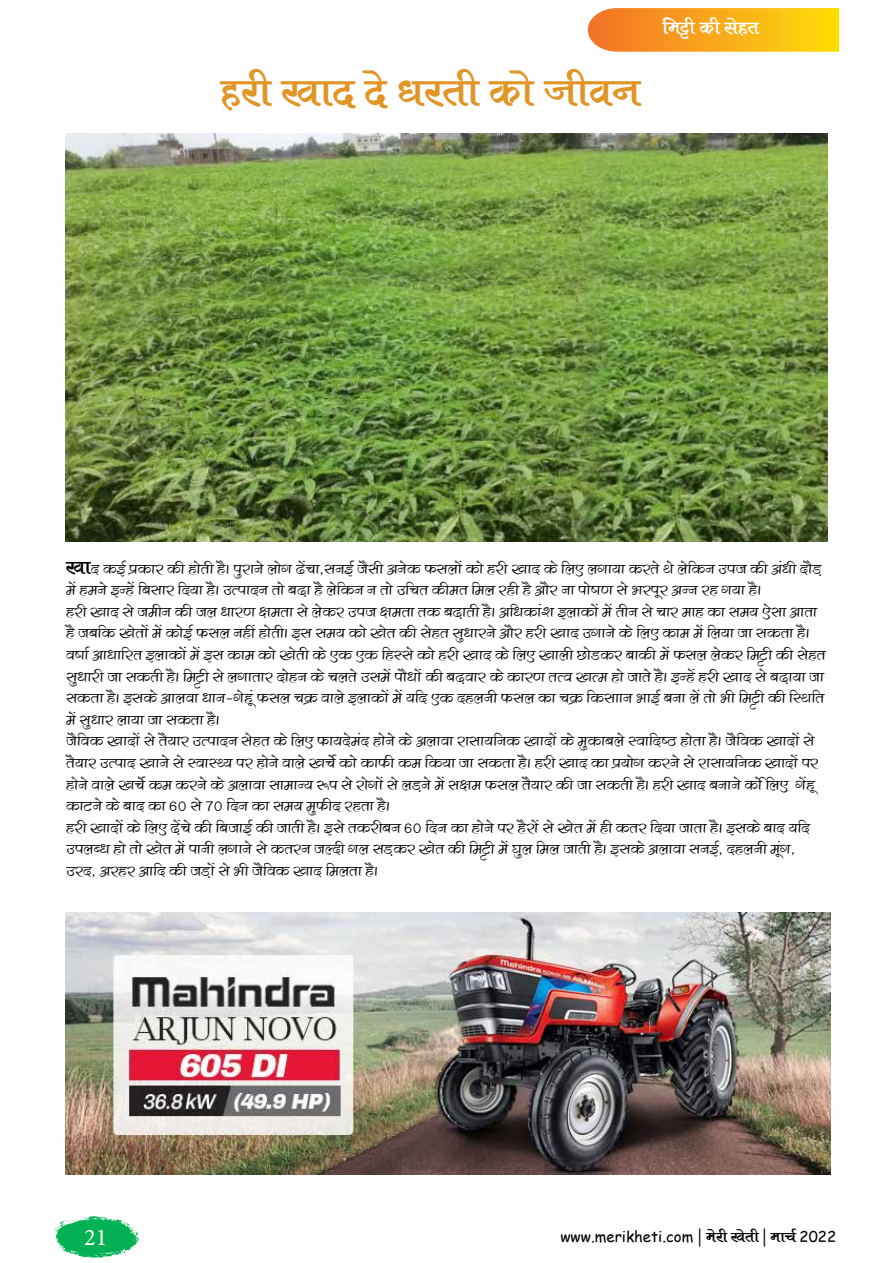
<style>
.page{position:relative;width:893px;height:1263px;background:#fff}
.page>*{position:absolute;margin:0;border:0;box-sizing:border-box;transform-origin:0 0}
.t1{font:49.5px "Kruti Dev 680";color:#e19526}
.t2{font:24px "Minion Pro";color:#fff}
.t3{font:22.5px "Kruti Dev 680";color:#fff}
.t4{font:18px/21.6px "Kruti Dev 500";color:#000}
.t5{font:18px "Abel";color:#000101}
.t6{font:18px "Minion Pro";color:#000101}
.t7{font:15px "Comic Sans MS";color:#000}
.s1{font-family:"Kruti Dev 680";font-size:24px}
.s2{font-family:"Minion Pro";font-size:18px}
.s3{font-family:"Kruti Dev 680";font-size:18px}
.s4{font-family:"Minion Pro"}
.s5{font-family:"Kruti Dev 540"}
</style>
<div class="page">
<svg style="left:54px;top:1216px;width:85px;height:42px"></svg>
<svg style="left:588px;top:8px;width:251px;height:44px;background:#f9ab20"></svg>
<img style="left:66px;top:133px;width:761px;height:409px">
<img style="left:66px;top:912px;width:764px;height:263px">
<h1 class="t1" style="left:220px;top:66px;width:422px">gjh [kkn ns /kjrh dks thou</h1>
<p class="t3" style="left:663px;top:16px;width:98px">feêh dh lsgr</p>
<p class="t4" style="left:66px;top:559px;width:761px"><span class="s1">[kk</span>n dbZ çdkj dh gksrh gSA iqjkus yksx &lt;sapk]lubZ tSlh vusd Qlyksa dks gjh [kkn ds fy, yxk;k djrs Fks ysfdu mit dh va/kh nkSM+ esa geus bUgsa fclkj fn;k gSA mRiknu rks c&lt;+k gS ysfdu u rks mfpr dher fey jgh gS vkSj uk iks"k.k ls Hkjiwj vUu jg x;k gSA<br>gjh [kkn ls tehu dh ty /kkj.k {kerk ls ysdj mit {kerk rd c&lt;+krh gSA vf/kdka'k bykdksa esa rhu ls pkj ekg dk le; ,slk vkrk gS tcfd [ksrksa esa dksbZ Qly ugha gksrhA bl le; dks [ksr dh lsgr lq/kkjus vkSj gjh [kkn mxkus ds fy, dke esa fy;k tk ldrk gSA o"kkZ vk/kkfjr bykdksa esa bl dke dks [ksrh ds ,d ,d fgLls dks gjh [kkn ds fy, [kkyh NksMdj ckdh esa Qly ysdj feêh dh lsgr lq/kkjh tk ldrh gSA feêh ls yxkrkj nksgu ds pyrs mlesa ikS/kksa dh c&lt;+okj ds dkj.k rRo [kRe gks tkrs gSA bUgsa gjh [kkn ls c&lt;+k;k tk ldrk gSA blds vkyok /kku&amp;xsgwa Qly pØ okys bykdksa esa ;fn ,d ngyuh Qly dk pØ fdlkku HkkbZ cuk ysa rks Hkh feêh dh fLFkfr esa lq/kkj yk;k tk ldrk gSA<br>tSfod [kknksa ls rS;kj mRiknu lsgr ds fy, Qk;nsean gksus ds vykok jklk;fud [kknksa ds eqdkcys Lokfn"B gksrk gSA tSfod [kknksa ls rS;kj mRikn [kkus ls LokLF; ij gksus okys [kpsZ dks dkQh de fd;k tk ldrk gSA gjh [kkn dk ç;ksx djus ls jklk;fud [kknksa ij gksus okys [kpsZ de djus ds vykok lkekU; :i ls jksxksa ls yM+us esa l{ke Qly rS;kj dh tk ldrh gSA gjh [kkn cukus dfs fy, xsagw dkVus ds ckn dk 60 ls 70 fnu dk le; eqQhn jgrk gSA<br>gjh [kknksa ds fy, &lt;+saps dh fctkbZ dh tkrh gSA bls rdjhcu 60 fnu dk gksus ij gSjksa ls [ksr esa gh drj fn;k tkrk gSA blds ckn ;fn miyC/k gks rks [ksr esa ikuh yxkus ls drju tYnh xy lM+dj [ksr dh feêh esa ?kqy fey tkrh gSA blds vykok lubZ] ngyuh ewax] mjn] vjgj vkfn dh tM+ksa ls Hkh tSfod [kkn feyrk gSA</p>
<p class="t7" style="left:560px;top:1225px;width:277px">www.merikheti.com <span class="s2">|</span> <span class="s3">esjh [ksrh</span> <span class="s2">|</span> <span class="s3">ekpZ</span> 2022</p>
<h2 class="t2" style="left:84px;top:1221px;width:25px">21</h2>
<p class="t5" style="left:554px;top:1226px;width:207px">www.merikheti.com <span class="s4">|</span> <span class="s5">esjh[ksrh</span> <span class="s4">|</span></p>
<p class="t6" style="left:806px;top:1226px;width:36px">2021</p>
</div>
